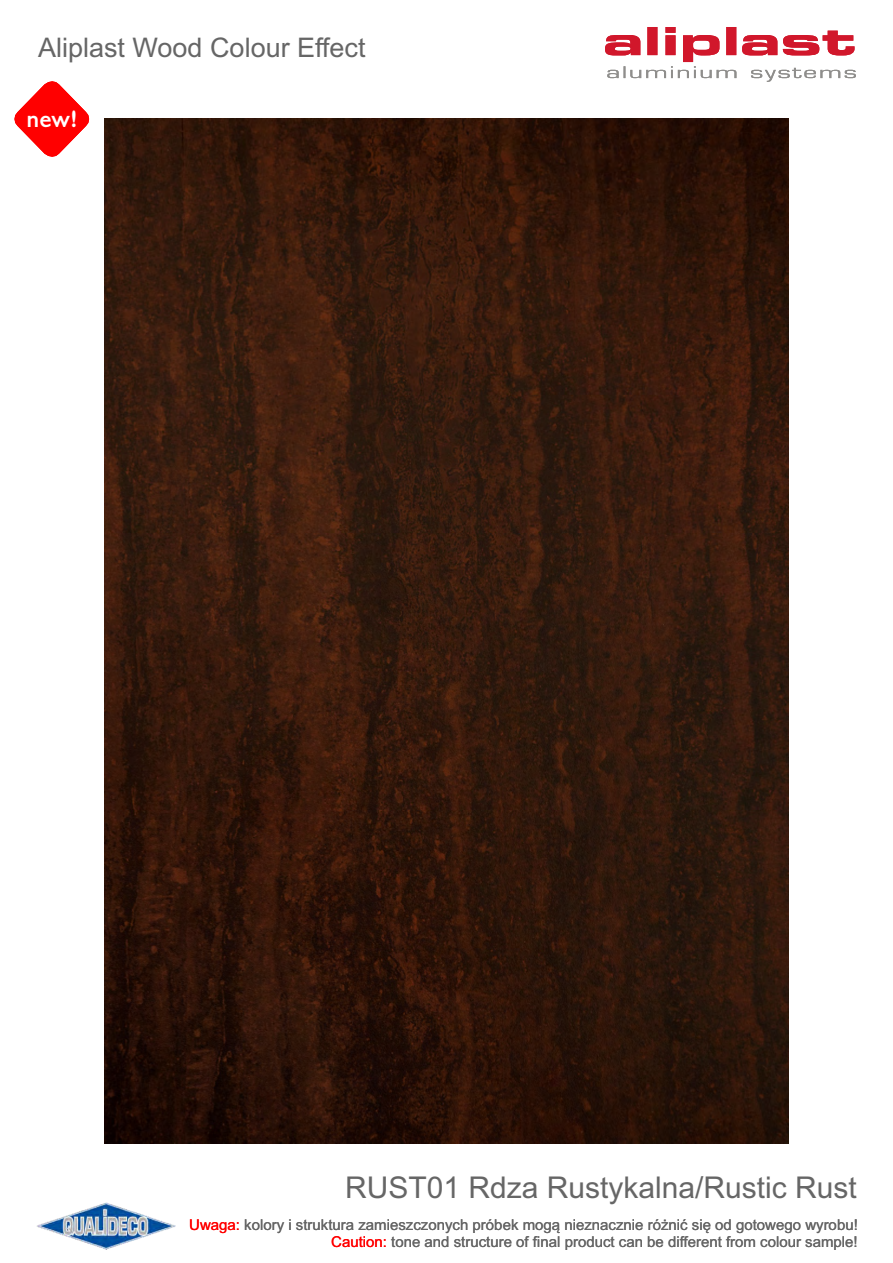
<style>
.page{position:relative;width:893px;height:1263px;background:#fff}
.page>*{position:absolute;margin:0;border:0;box-sizing:border-box;transform-origin:0 0}
.t1{font:30px "Arial";color:#666}
.t2{font:27px "Arial";color:#666}
.t3{font:700 22.05px "Gilead TTEFN";color:#fff}
.t4{font:15px/16.8px "Arial";color:#666;text-align:right}
.s1{color:#f00}
</style>
<div class="page">
<svg style="left:14px;top:81px;width:75px;height:76px"></svg>
<svg style="left:605px;top:27px;width:251px;height:55px"></svg>
<img style="left:37px;top:1202px;width:139px;height:48px">
<img style="left:105px;top:118px;width:683px;height:1025px">
<h2 class="t2" style="left:38px;top:37px;width:329px">Aliplast Wood Colour Effect</h2>
<h3 class="t3" style="left:26px;top:111px;width:53px">new!</h3>
<h1 class="t1" style="left:345px;top:1176px;width:513px">RUST01 Rdza Rustykalna/Rustic Rust</h1>
<p class="t4" style="left:189px;top:1218px;width:670px"><span class="s1">Uwaga:</span> kolory i struktura zamieszczonych próbek mogą nieznacznie różnić się od gotowego wyrobu!<br><span class="s1">Caution:</span> tone and structure of final product can be different from colour sample!</p>
</div>
